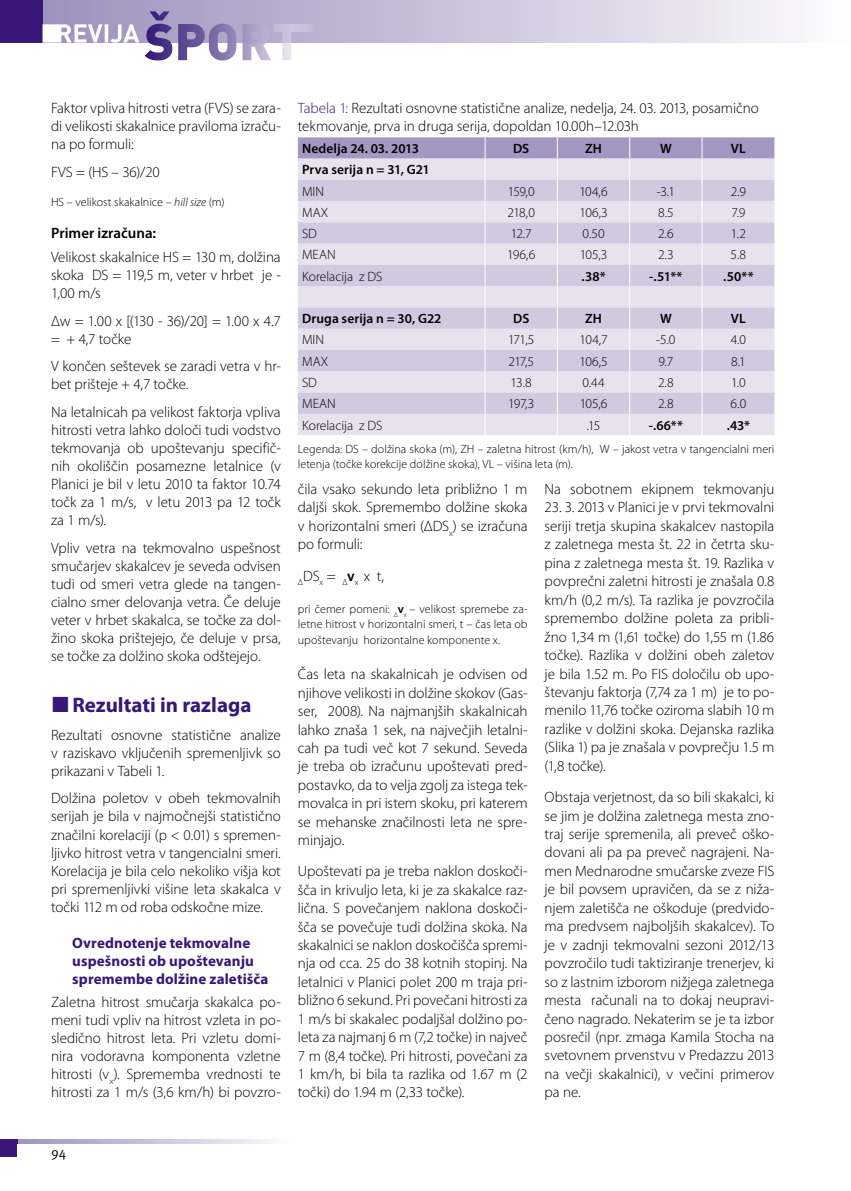
<style>
.page{position:relative;width:851px;height:1191px;background:#fff}
.page>*{position:absolute;margin:0;border:0;box-sizing:border-box;transform-origin:0 0}
.t1{font:700 21px "Myriad Pro";color:#381778}
.t2{font:300 15px/18.5px "Myriad Pro";letter-spacing:-.005em;color:#000;text-align:justify}
.t3{font:700 15px/18px "Myriad Pro";letter-spacing:.005em;color:#381778}
.t4{font:600 15px "Myriad Pro";color:#000}
.t5{font:300 13.5px "Myriad Pro";letter-spacing:-.005em;color:#000}
.t6{font:600 13.5px "Myriad Pro";letter-spacing:.005em;color:#000}
.t7{font:13.5px "Meta Pro";color:#000}
.t8{font:300 12px/15.5px "Myriad Pro";letter-spacing:.005em;color:#000;text-align:justify}
.s1{font-style:italic}
.s2{color:#381778}
.s3{font-weight:600}
</style>
<div class="page">
<div style="left:0;top:0;width:850px;height:43px;background:linear-gradient(to right,#9689b8,#fbfafc)"></div>
<div style="left:0;top:0;width:43px;height:43px;background:#381778"></div>
<svg style="left:17px;top:1140px;width:253px;height:4px"></svg>
<svg style="left:145px;top:11px;width:170px;height:49px"></svg>
<svg style="left:43px;top:24px;width:96px;height:19px"></svg>
<div style="left:0;top:1140px;width:17px;height:17px;background:#381778"></div>
<svg style="left:298px;top:137px;width:476px;height:298px"></svg>
<p class="t2" style="left:51px;top:100px;width:231px;line-height:18px">Faktor vpliva hitrosti vetra (FVS) se zara&shy;di velikosti skakalnice praviloma izraču&shy;na po formuli:</p>
<p class="t2" style="left:51px;top:163px;width:110px">FVS = (HS – 36)/20</p>
<p class="t8" style="left:51px;top:195px;width:175px">HS – velikost skakalnice – <span class="s1">hill size</span> (m)</p>
<p class="t4" style="left:51px;top:225px;width:107px">Primer izračuna:</p>
<p class="t2" style="left:51px;top:248px;width:231px;line-height:18px">Velikost skakalnice HS = 130 m, dolžina skoka DS = 119,5 m, veter v hrbet je - 1,00 m/s</p>
<p class="t2" style="left:51px;top:312px;width:231px;line-height:18px">Δw = 1.00 x [(130 - 36)/20] = 1.00 x 4.7 = + 4,7 točke</p>
<p class="t2" style="left:51px;top:358px;width:231px;line-height:18px">V končen seštevek se zaradi vetra v hr&shy;bet prišteje + 4,7 točke.</p>
<p class="t2" style="left:51px;top:403px;width:231px;line-height:18px">Na letalnicah pa velikost faktorja vpliva hitrosti vetra lahko določi tudi vodstvo tekmovanja ob upoštevanju specifič&shy;nih okoliščin posamezne letalnice (v Planici je bil v letu 2010 ta faktor 10.74 točk za 1 m/s, v letu 2013 pa 12 točk za 1 m/s).</p>
<p class="t2" style="left:51px;top:539px;width:231px;line-height:18px">Vpliv vetra na tekmovalno uspešnost smučarjev skakalcev je seveda odvisen tudi od smeri vetra glede na tangen&shy;cialno smer delovanja vetra. Če deluje veter v hrbet skakalca, se točke za dol&shy;žino skoka prištejejo, če deluje v prsa, se točke za dolžino skoka odštejejo.</p>
<h1 class="t1" style="left:72px;top:693px;width:181px">Rezultati in razlaga</h1>
<p class="t2" style="left:51px;top:726px;width:231px;line-height:18px">Rezultati osnovne statistične analize v raziskavo vključenih spremenljivk so prikazani v Tabeli 1.</p>
<p class="t2" style="left:51px;top:789px;width:231px;line-height:18px">Dolžina poletov v obeh tekmovalnih serijah je bila v najmočnejši statistično značilni korelaciji (p &lt; 0.01) s spremen&shy;ljivko hitrost vetra v tangencialni smeri.<br>Korelacija je bila celo nekoliko višja kot pri spremenljivki višine leta skakalca v točki 112 m od roba odskočne mize.</p>
<p class="t3" style="left:72px;top:934px;width:197px">Ovrednotenje tekmovalne uspešnosti ob upoštevanju spremembe dolžine zaletišča</p>
<p class="t2" style="left:51px;top:993px;width:231px;line-height:18px">Zaletna hitrost smučarja skakalca po&shy;meni tudi vpliv na hitrost vzleta in po&shy;sledično hitrost leta. Pri vzletu domi&shy;nira vodoravna komponenta vzletne hitrosti (v<sub>x</sub>). Sprememba vrednosti te hitrosti za 1 m/s (3,6 km/h) bi povzro-</p>
<p class="t2" style="left:298px;top:100px;width:462px;line-height:18px"><span class="s2">Tabela 1:</span> Rezultati osnovne statistične analize, nedelja, 24. 03. 2013, posamično tekmovanje, prva in druga serija, dopoldan 10.00h–12.03h</p>
<p class="t6" style="left:302px;top:141px;width:118px">Nedelja 24. 03. 2013</p>
<p class="t6" style="left:513px;top:141px;width:18px">DS</p>
<p class="t6" style="left:585px;top:141px;width:18px">ZH</p>
<p class="t6" style="left:660px;top:141px;width:13px">W</p>
<p class="t6" style="left:730px;top:141px;width:16px">VL</p>
<p class="t6" style="left:302px;top:162px;width:129px">Prva serija n = 31, G21</p>
<p class="t5" style="left:302px;top:184px;width:23px">MIN</p>
<p class="t5" style="left:507px;top:184px;width:28px">159,0</p>
<p class="t5" style="left:579px;top:184px;width:30px">104,6</p>
<p class="t5" style="left:656px;top:184px;width:20px">-3.1</p>
<p class="t5" style="left:730px;top:184px;width:17px">2.9</p>
<p class="t5" style="left:302px;top:205px;width:28px">MAX</p>
<p class="t5" style="left:507px;top:205px;width:29px">218,0</p>
<p class="t5" style="left:579px;top:205px;width:30px">106,3</p>
<p class="t5" style="left:658px;top:205px;width:17px">8.5</p>
<p class="t5" style="left:731px;top:205px;width:15px">7.9</p>
<p class="t5" style="left:302px;top:226px;width:16px">SD</p>
<p class="t5" style="left:510px;top:226px;width:22px">12.7</p>
<p class="t5" style="left:582px;top:226px;width:24px">0.50</p>
<p class="t5" style="left:658px;top:226px;width:17px">2.6</p>
<p class="t5" style="left:730px;top:226px;width:17px">1.2</p>
<p class="t5" style="left:302px;top:247px;width:35px">MEAN</p>
<p class="t5" style="left:507px;top:247px;width:30px">196,6</p>
<p class="t5" style="left:579px;top:247px;width:29px">105,3</p>
<p class="t5" style="left:658px;top:247px;width:17px">2.3</p>
<p class="t5" style="left:730px;top:247px;width:17px">5.8</p>
<p class="t5" style="left:302px;top:269px;width:82px">Korelacija z DS</p>
<p class="t6" style="left:581px;top:269px;width:26px">.38*</p>
<p class="t6" style="left:649px;top:269px;width:35px">-.51**</p>
<p class="t6" style="left:723px;top:269px;width:32px">.50**</p>
<p class="t6" style="left:302px;top:311px;width:141px">Druga serija n = 30, G22</p>
<p class="t6" style="left:513px;top:311px;width:18px">DS</p>
<p class="t6" style="left:585px;top:311px;width:18px">ZH</p>
<p class="t6" style="left:660px;top:311px;width:13px">W</p>
<p class="t6" style="left:730px;top:311px;width:16px">VL</p>
<p class="t5" style="left:302px;top:332px;width:23px">MIN</p>
<p class="t5" style="left:508px;top:332px;width:28px">171,5</p>
<p class="t5" style="left:579px;top:332px;width:30px">104,7</p>
<p class="t5" style="left:656px;top:332px;width:21px">-5.0</p>
<p class="t5" style="left:730px;top:332px;width:17px">4.0</p>
<p class="t5" style="left:302px;top:354px;width:28px">MAX</p>
<p class="t5" style="left:508px;top:354px;width:27px">217,5</p>
<p class="t5" style="left:579px;top:354px;width:30px">106,5</p>
<p class="t5" style="left:658px;top:354px;width:17px">9.7</p>
<p class="t5" style="left:731px;top:354px;width:16px">8.1</p>
<p class="t5" style="left:302px;top:375px;width:16px">SD</p>
<p class="t5" style="left:510px;top:375px;width:23px">13.8</p>
<p class="t5" style="left:582px;top:375px;width:24px">0.44</p>
<p class="t5" style="left:658px;top:375px;width:17px">2.8</p>
<p class="t5" style="left:730px;top:375px;width:16px">1.0</p>
<p class="t5" style="left:302px;top:396px;width:35px">MEAN</p>
<p class="t5" style="left:508px;top:396px;width:28px">197,3</p>
<p class="t5" style="left:579px;top:396px;width:29px">105,6</p>
<p class="t5" style="left:658px;top:396px;width:17px">2.8</p>
<p class="t5" style="left:730px;top:396px;width:17px">6.0</p>
<p class="t5" style="left:302px;top:417px;width:82px">Korelacija z DS</p>
<p class="t5" style="left:586px;top:417px;width:15px">.15</p>
<p class="t6" style="left:648px;top:417px;width:36px">-.66**</p>
<p class="t6" style="left:726px;top:417px;width:25px">.43*</p>
<p class="t8" style="left:298px;top:441px;width:478px;line-height:15px">Legenda: DS – dolžina skoka (m), ZH – zaletna hitrost (km/h), W – jakost vetra v tangencialni meri letenja (točke korekcije dolžine skoka), VL – višina leta (m).</p>
<p class="t2" style="left:298px;top:480px;width:231px">čila vsako sekundo leta približno 1 m daljši skok. Spremembo dolžine skoka v horizontalni smeri (ΔDS<sub>x</sub>) se izračuna po formuli:</p>
<p class="t2" style="left:298px;top:566px;width:88px"><sub>Δ</sub>DS<sub>x</sub> = <sub>Δ</sub><span class="s3">v</span><sub>x</sub> x t,</p>
<p class="t8" style="left:298px;top:601px;width:231px">pri čemer pomeni: <sub>Δ</sub><span class="s3">v</span><sub>x</sub> – velikost spremebe za&shy;letne hitrost v horizontalni smeri, t – čas leta ob upoštevanju horizontalne komponente x.</p>
<p class="t2" style="left:298px;top:665px;width:231px">Čas leta na skakalnicah je odvisen od njihove velikosti in dolžine skokov (Gas&shy;ser, 2008). Na najmanjših skakalnicah lahko znaša 1 sek, na največjih letalni&shy;cah pa tudi več kot 7 sekund. Seveda je treba ob izračunu upoštevati pred&shy;postavko, da to velja zgolj za istega tek&shy;movalca in pri istem skoku, pri katerem se mehanske značilnosti leta ne spre&shy;minjajo.</p>
<p class="t2" style="left:298px;top:862px;width:231px">Upoštevati pa je treba naklon doskoči&shy;šča in krivuljo leta, ki je za skakalce raz&shy;lična. S povečanjem naklona doskoči&shy;šča se povečuje tudi dolžina skoka. Na skakalnici se naklon doskočišča spremi&shy;nja od cca. 25 do 38 kotnih stopinj. Na letalnici v Planici polet 200 m traja pri&shy;bližno 6 sekund. Pri povečani hitrosti za 1 m/s bi skakalec podaljšal dolžino po&shy;leta za najmanj 6 m (7,2 točke) in največ 7 m (8,4 točke). Pri hitrosti, povečani za 1 km/h, bi bila ta razlika od 1.67 m (2 točki) do 1.94 m (2,33 točke).</p>
<p class="t2" style="left:544px;top:480px;width:231px">Na sobotnem ekipnem tekmovanju</p>
<p class="t2" style="left:544px;top:498px;width:231px">23. 3. 2013 v Planici je v prvi tekmovalni seriji tretja skupina skakalcev nastopila z zaletnega mesta št. 22 in četrta sku&shy;pina z zaletnega mesta št. 19. Razlika v povprečni zaletni hitrosti je znašala 0.8 km/h (0,2 m/s). Ta razlika je povzročila spremembo dolžine poleta za pribli&shy;žno 1,34 m (1,61 točke) do 1,55 m (1.86 točke). Razlika v dolžini obeh zaletov je bila 1.52 m. Po FIS določilu ob upo&shy;števanju faktorja (7,74 za 1 m) je to po&shy;menilo 11,76 točke oziroma slabih 10 m razlike v dolžini skoka. Dejanska razlika (Slika 1) pa je znašala v povprečju 1.5 m (1,8 točke).</p>
<p class="t2" style="left:544px;top:788px;width:231px">Obstaja verjetnost, da so bili skakalci, ki se jim je dolžina zaletnega mesta zno&shy;traj serije spremenila, ali preveč oško&shy;dovani ali pa pa preveč nagrajeni. Na&shy;men Mednarodne smučarske zveze FIS je bil povsem upravičen, da se z niža&shy;njem zaletišča ne oškoduje (predvido&shy;ma predvsem najboljših skakalcev). To je v zadnji tekmovalni sezoni 2012/13 povzročilo tudi taktiziranje trenerjev, ki so z lastnim izborom nižjega zaletnega mesta računali na to dokaj neupravi&shy;čeno nagrado. Nekaterim se je ta izbor posrečil (npr. zmaga Kamila Stocha na svetovnem prvenstvu v Predazzu 2013 na večji skakalnici), v večini primerov pa ne.</p>
<p class="t7" style="left:51px;top:1144px;width:17px">94</p>
</div>
